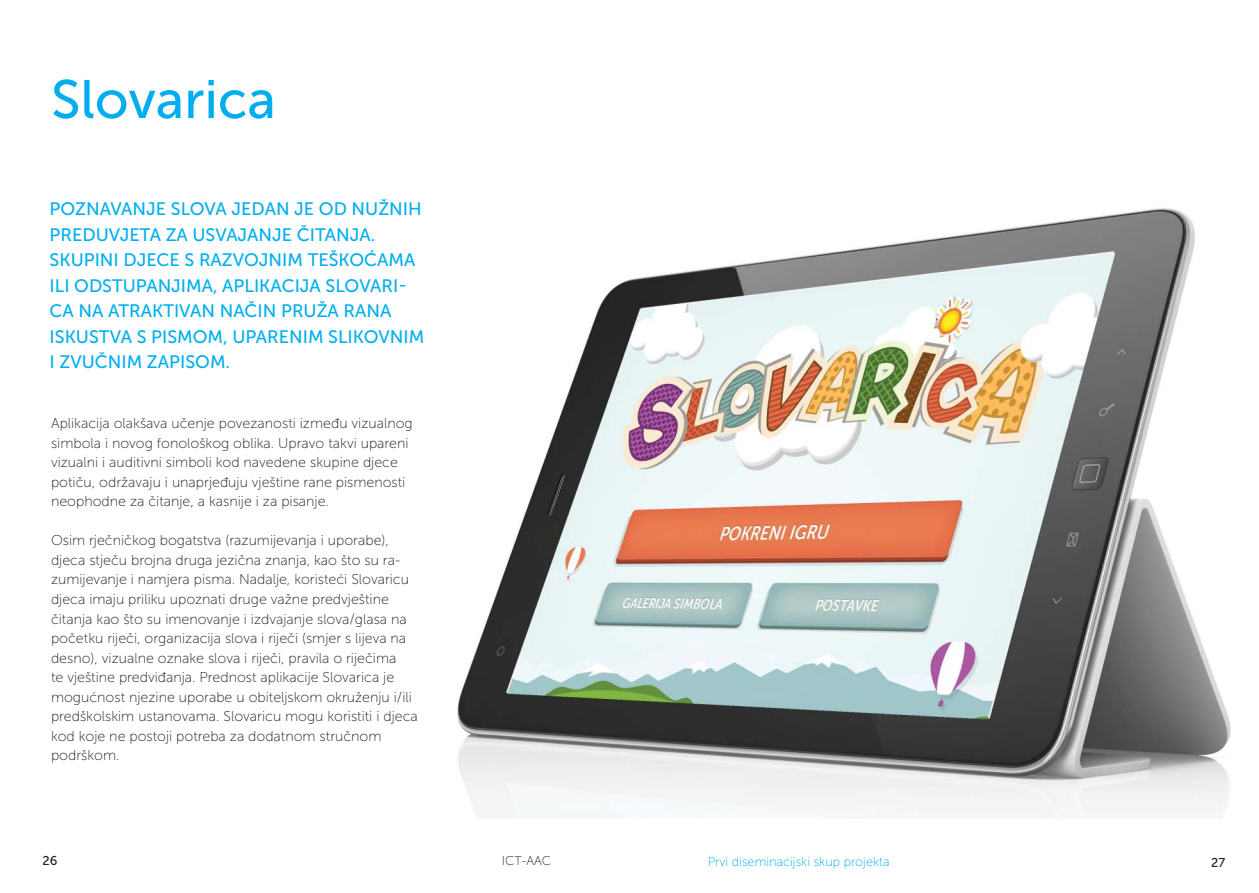
<style>
.page{position:relative;width:1259px;height:893px;background:#fff}
.page>*{position:absolute;margin:0;border:0;box-sizing:border-box;transform-origin:0 0}
.t1{font:54px "Museo Sans 500";color:#00aeef}
.t2{font:18px/25.5px "Museo Sans 500";color:#00aeef}
.t3{font:14.25px/19.5px "Museo Sans 100";color:#231f20}
.t4{font:12.75px "Museo Sans 100";color:#00aeef}
.t5{font:12.75px "Museo Sans 100";color:#231f20}
.t6{font:12.75px "Museo Sans 500";color:#231f20}
</style>
<div class="page">
<img style="left:457px;top:208px;width:774px;height:610px">
<h1 class="t1" style="left:51px;top:70px;width:226px">Slovarica</h1>
<p class="t2" style="left:50px;top:196px;width:376px">POZNAVANJE SLOVA JEDAN JE OD NUŽNIH PREDUVJETA ZA USVAJANJE ČITANJA.<br>SKUPINI DJECE S RAZVOJNIM TEŠKOĆAMA ILI ODSTUPANJIMA, APLIKACIJA SLOVARI-CA NA ATRAKTIVAN NAČIN PRUŽA RANA ISKUSTVA S PISMOM, UPARENIM SLIKOVNIM I ZVUČNIM ZAPISOM.</p>
<p class="t3" style="left:51px;top:414px;width:363px">Aplikacija olakšava učenje povezanosti između vizualnog simbola i novog fonološkog oblika. Upravo takvi upareni vizualni i auditivni simboli kod navedene skupine djece potiču, održavaju i unaprjeđuju vještine rane pismenosti neophodne za čitanje, a kasnije i za pisanje.</p>
<p class="t3" style="left:51px;top:531px;width:368px">Osim rječničkog bogatstva (razumijevanja i uporabe), djeca stječu brojna druga jezična znanja, kao što su ra&shy;zumijevanje i namjera pisma. Nadalje, koristeći Slovaricu djeca imaju priliku upoznati druge važne predvještine čitanja kao što su imenovanje i izdvajanje slova/glasa na početku riječi, organizacija slova i riječi (smjer s lijeva na desno), vizualne oznake slova i riječi, pravila o riječima<br>te vještine predviđanja. Prednost aplikacije Slovarica je mogućnost njezine uporabe u obiteljskom okruženju i/ili predškolskim ustanovama. Slovaricu mogu koristiti i djeca kod koje ne postoji potreba za dodatnom stručnom podrškom.</p>
<p class="t6" style="left:43px;top:853px;width:16px">26</p>
<p class="t5" style="left:502px;top:853px;width:51px">ICT-AAC</p>
<p class="t4" style="left:707px;top:854px;width:183px">Prvi diseminacijski skup projekta</p>
<p class="t6" style="left:1211px;top:856px;width:16px">27</p>
</div>
